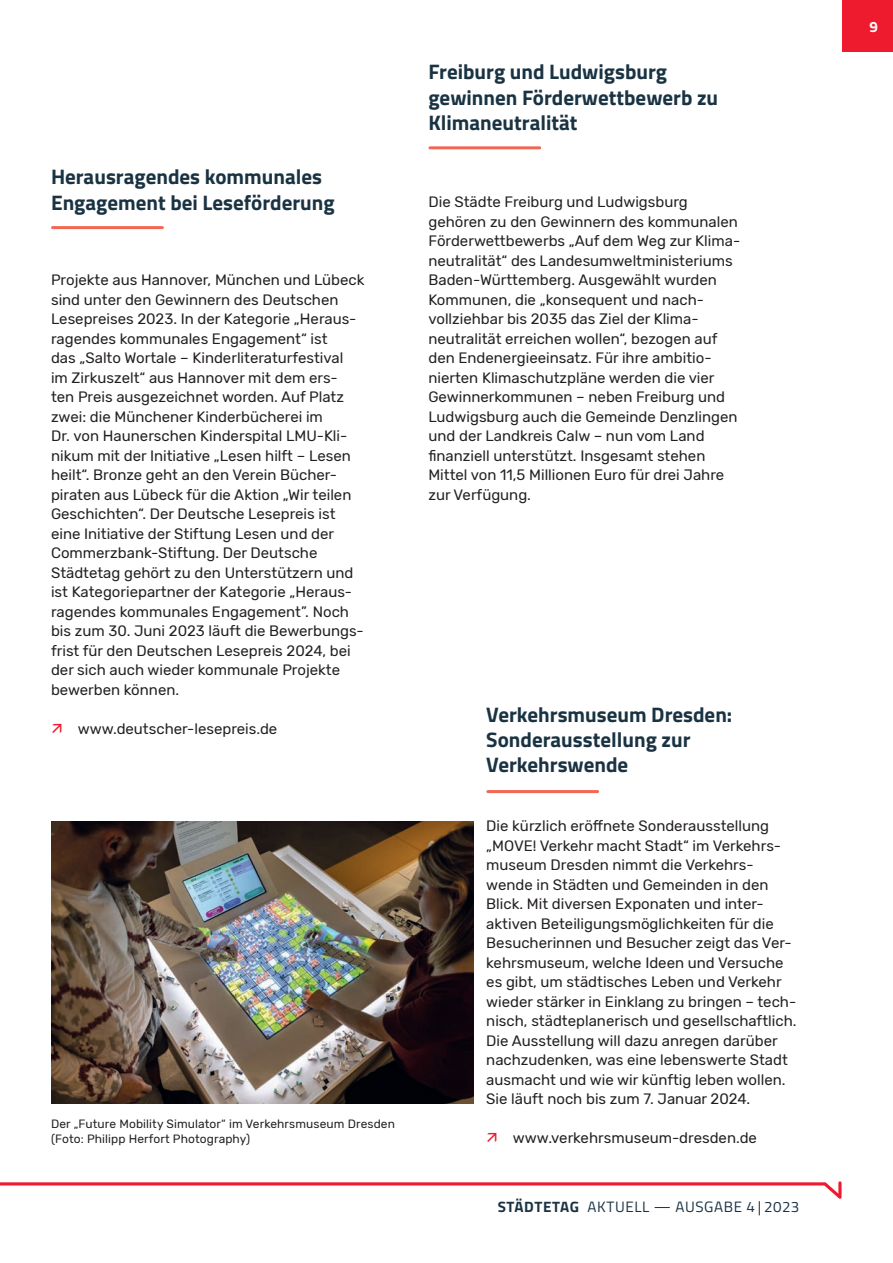
<style>
.page{position:relative;width:893px;height:1263px;background:#fff}
.page>*{position:absolute;margin:0;border:0;box-sizing:border-box;transform-origin:0 0}
.t1{font:700 21px/25.2px "Titillium Web";color:#1a3343}
.t2{font:15px/19.5px "Rubik";color:#231f20}
.t3{font:15px "Titillium Web";letter-spacing:.04em;color:#1a3343}
.t4{font:700 15px "Titillium Web";color:#fff}
.t5{font:12px/15px "Rubik";letter-spacing:.01em;color:#231f20}
.s1{font-weight:700}
</style>
<div class="page">
<hr style="left:53px;top:226px;width:109px;height:3px;background:#f26654">
<div style="left:842px;top:0;width:51px;height:51px;background:#ee1a2e"></div>
<svg style="left:0;top:1181px;width:841px;height:18px"></svg>
<hr style="left:488px;top:790px;width:110px;height:3px;background:#f26654">
<img style="left:51px;top:821px;width:422px;height:283px">
<hr style="left:430px;top:146px;width:110px;height:3px;background:#f26654">
<h1 class="t1" style="left:51px;top:163px;width:285px">Herausragendes kommunales<br>Engagement bei Leseförderung</h1>
<p class="t2" style="left:51px;top:270px;width:315px">Projekte aus Hannover, München und Lübeck sind unter den Gewinnern des Deutschen Lesepreises 2023. In der Kategorie „Heraus&shy;ragendes kommunales Engagement“ ist<br>das „Salto Wortale – Kinderliteraturfestival<br>im Zirkuszelt“ aus Hannover mit dem ers&shy;ten Preis ausgezeichnet worden. Auf Platz zwei: die Münchener Kinderbücherei im<br>Dr. von Haunerschen Kinderspital LMU-Kli&shy;nikum mit der Initiative „Lesen hilft – Lesen heilt“. Bronze geht an den Verein Bücher&shy;piraten aus Lübeck für die Aktion „Wir teilen Geschichten“. Der Deutsche Lesepreis ist eine Initiative der Stiftung Lesen und der Commerzbank-Stiftung. Der Deutsche Städtetag gehört zu den Unterstützern und ist Kategoriepartner der Kategorie „Heraus&shy;ragendes kommunales Engagement”. Noch bis zum 30. Juni 2023 läuft die Bewerbungs&shy;frist für den Deutschen Lesepreis 2024, bei der sich auch wieder kommunale Projekte bewerben können.</p>
<p class="t2" style="left:78px;top:719px;width:201px">www.deutscher-lesepreis.de</p>
<p class="t5" style="left:51px;top:1117px;width:345px">Der „Future Mobility Simulator“ im Verkehrsmuseum Dresden (Foto: Philipp Herfort Photography)</p>
<h1 class="t1" style="left:428px;top:58px;width:291px">Freiburg und Ludwigsburg gewinnen Förderwettbewerb zu<br>Klimaneutralität</h1>
<p class="t2" style="left:428px;top:192px;width:313px">Die Städte Freiburg und Ludwigsburg gehören zu den Gewinnern des kommunalen Förderwettbewerbs „Auf dem Weg zur Klima&shy;neutralität“ des Landesumweltministeriums Baden-Württemberg. Ausgewählt wurden Kommunen, die „konsequent und nach&shy;vollziehbar bis 2035 das Ziel der Klima&shy;neutralität erreichen wollen“, bezogen auf den Endenergieeinsatz. Für ihre ambitio&shy;nierten Klimaschutzpläne werden die vier Gewinnerkommunen – neben Freiburg und Ludwigsburg auch die Gemeinde Denzlingen und der Landkreis Calw – nun vom Land finanziell unterstützt. Insgesamt stehen Mittel von 11,5 Millionen Euro für drei Jahre zur Verfügung.</p>
<h1 class="t1" style="left:486px;top:701px;width:248px">Verkehrsmuseum Dresden:<br>Sonderausstellung zur<br>Verkehrswende</h1>
<p class="t2" style="left:486px;top:816px;width:312px">Die kürzlich eröffnete Sonderausstellung „MOVE! Verkehr macht Stadt“ im Verkehrs&shy;museum Dresden nimmt die Verkehrs&shy;wende in Städten und Gemeinden in den Blick. Mit diversen Exponaten und inter&shy;aktiven Beteiligungsmöglichkeiten für die Besucherinnen und Besucher zeigt das Ver&shy;kehrsmuseum, welche Ideen und Versuche es gibt, um städtisches Leben und Verkehr wieder stärker in Einklang zu bringen – tech&shy;nisch, städteplanerisch und gesellschaftlich.<br>Die Ausstellung will dazu anregen darüber nachzudenken, was eine lebenswerte Stadt ausmacht und wie wir künftig leben wollen.<br>Sie läuft noch bis zum 7. Januar 2024.</p>
<p class="t2" style="left:513px;top:1128px;width:246px">www.verkehrsmuseum-dresden.de</p>
<p class="t3" style="left:498px;top:1196px;width:303px"><span class="s1">STÄDTETAG</span> AKTUELL — AUSGABE 4 | 2023</p>
<p class="t4" style="left:869px;top:16px;width:10px">9</p>
</div>
